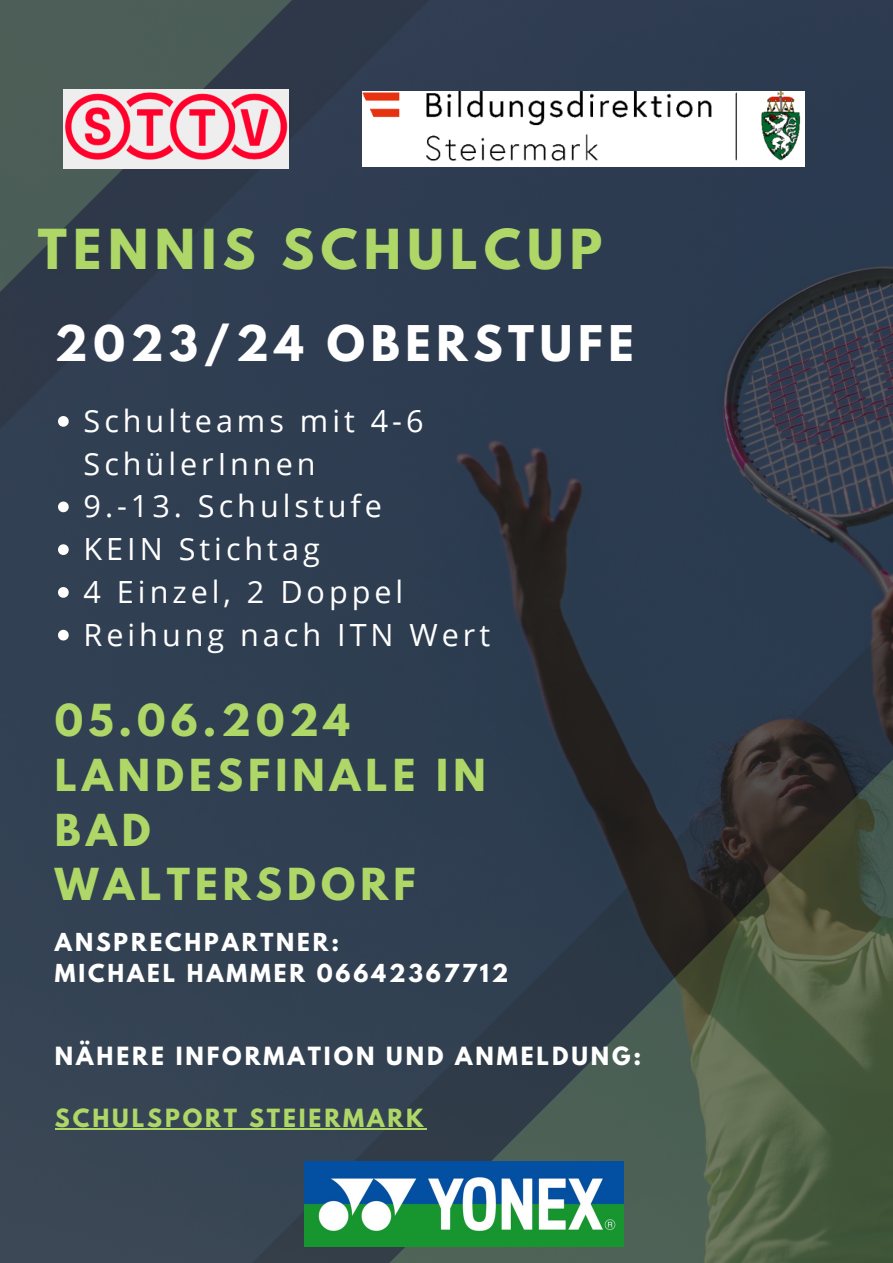
<style>
.page{position:relative;width:893px;height:1263px;background:#fff}
.page>*{position:absolute;margin:0;border:0;box-sizing:border-box;transform-origin:0 0}
.t1{font:700 48.82px "League Spartan";letter-spacing:.13em;color:#aed768}
.t2{font:700 43.58px "League Spartan";letter-spacing:.13em;color:#fff}
.t3{font:700 39.08px/54.6px "League Spartan";letter-spacing:.13em;color:#aed768}
.t4{font:30.6px/42.8px "Open Sans";letter-spacing:.13em;color:#fff}
.t5{font:700 22.27px "League Spartan";letter-spacing:.13em;color:#fff}
.t6{font:700 22.27px "League Spartan";letter-spacing:.13em;color:#aed768}
.t7{font:700 21.98px "League Spartan";letter-spacing:.13em;color:#fff}
</style>
<div class="page">
<img style="left:0;top:0;width:893px;height:1263px">
<svg style="left:252px;top:622px;width:641px;height:641px;background:#2e3c4c"></svg>
<svg style="left:389px;top:759px;width:504px;height:504px;background:#3c4945"></svg>
<div style="left:0;top:0;width:446px;height:623px;background:#2f3d51"></div>
<svg style="left:0;top:0;width:309px;height:486px;background:#374551"></svg>
<img style="left:363px;top:92px;width:441px;height:75px">
<img style="left:63px;top:90px;width:225px;height:79px">
<svg style="left:58px;top:416px;width:11px;height:11px"></svg>
<svg style="left:58px;top:501px;width:11px;height:11px"></svg>
<svg style="left:58px;top:544px;width:11px;height:11px"></svg>
<svg style="left:58px;top:587px;width:11px;height:11px"></svg>
<svg style="left:58px;top:630px;width:11px;height:10px"></svg>
<img style="left:304px;top:1162px;width:319px;height:85px">
<hr style="left:55px;top:1128px;width:372px;height:2px;background:#aed768">
<p class="t1" style="left:38px;top:225px;width:566px">TENNIS SCHULCUP</p>
<p class="t2" style="left:55px;top:322px;width:580px">2023/24 OBERSTUFE</p>
<p class="t4" style="left:84px;top:398px;width:341px">Schulteams mit 4-6<br>Schü lerInnen</p>
<p class="t4" style="left:84px;top:484px;width:300px">9.-13. Schulstufe</p>
<p class="t4" style="left:84px;top:527px;width:238px">KEIN Stichtag</p>
<p class="t4" style="left:84px;top:569px;width:321px">4 Einzel, 2 Doppel</p>
<p class="t4" style="left:84px;top:612px;width:408px">Reihung nach ITN Wert</p>
<p class="t3" style="left:55px;top:698px;width:432px">05.06.2024<br>LANDESFINALE IN<br>BAD<br>WALTERSDORF</p>
<p class="t7" style="left:55px;top:931px;width:286px">ANSPRECHPARTNER:</p>
<p class="t7" style="left:55px;top:962px;width:455px">MICHAEL HAMMER 06642367712</p>
<p class="t5" style="left:55px;top:1045px;width:588px">NÄHERE INFORMATION UND ANMELDUNG:</p>
<p class="t6" style="left:55px;top:1107px;width:370px">SCHULSPORT STEIERMARK</p>
</div>
